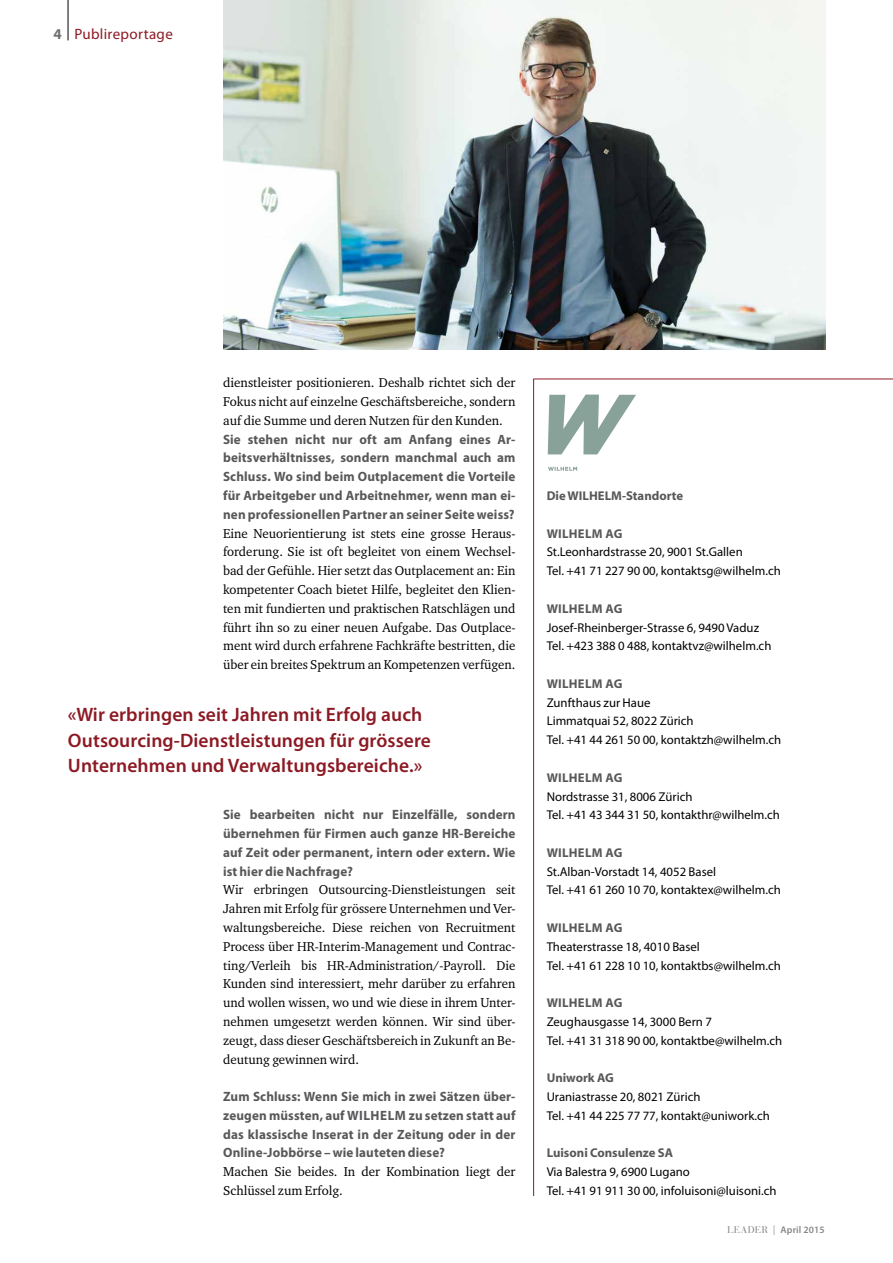
<style>
.page{position:relative;width:893px;height:1263px;background:#fff}
.page>*{position:absolute;margin:0;border:0;box-sizing:border-box;transform-origin:0 0}
.t1{font:600 19.5px/25.5px "Myriad Pro";letter-spacing:.005em;color:#8c1a24}
.t2{font:15px "Myriad Pro";letter-spacing:.02em;color:#8c1a24}
.t3{font:700 13.5px/18.8px "Myriad Pro";letter-spacing:.01em;color:#58585a;text-align:justify}
.t4{font:13.2px/18.8px "Charter ITC";color:#000;text-align:justify}
.t5{font:12.75px/18.8px "Myriad Pro";color:#000}
.t6{font:700 12.75px "Myriad";letter-spacing:.02em;color:#58585a}
.t7{font:700 12.75px "Myriad";color:#58585a}
.t8{font:600 9.75px "Myriad Pro";letter-spacing:.01em;color:#87888a}
.s1{font-weight:700;color:#707172}
.s2{font-family:"Bauer Bodoni";font-weight:400}
</style>
<div class="page">
<hr style="left:68px;top:0;width:1px;height:40px;background:#000">
<hr style="left:533px;top:379px;width:1px;height:817px;background:#8c1a24">
<hr style="left:533px;top:379px;width:360px;height:1px;background:#8c1a24">
<img style="left:223px;top:0;width:603px;height:350px">
<svg style="left:548px;top:467px;width:29px;height:4px"></svg>
<svg style="left:548px;top:395px;width:88px;height:59px"></svg>
<p class="t2" style="left:53px;top:25px;width:121px"><span class="s1">4</span> Publireportage</p>
<p class="t4" style="left:223px;top:373px;width:294px">dienstleister positionieren. Deshalb richtet sich der Fokus nicht auf einzelne Geschäftsbereiche, sondern auf die Summe und deren Nutzen für den Kunden.</p>
<p class="t3" style="left:223px;top:429px;width:294px">Sie stehen nicht nur oft am Anfang eines Ar&shy;beitsverhältnisses, sondern manchmal auch am Schluss. Wo sind beim Outplacement die Vorteile für Arbeitgeber und Arbeitnehmer, wenn man ei&shy;nen professionellen Partner an seiner Seite weiss?</p>
<p class="t4" style="left:223px;top:523px;width:294px">Eine Neuorientierung ist stets eine grosse Heraus&shy;forderung. Sie ist oft begleitet von einem Wechsel&shy;bad der Gefühle. Hier setzt das Outplacement an: Ein kompetenter Coach bietet Hilfe, begleitet den Klien&shy;ten mit fundierten und praktischen Ratschlägen und führt ihn so zu einer neuen Aufgabe. Das Outplace&shy;ment wird durch erfahrene Fachkräfte bestritten, die über ein breites Spektrum an Kompetenzen verfügen.</p>
<h1 class="t1" style="left:68px;top:701px;width:365px">«Wir erbringen seit Jahren mit Erfolg auch<br>Outsourcing-Dienstleistungen für grössere<br>Unternehmen und Verwaltungsbereiche.»</h1>
<p class="t3" style="left:223px;top:805px;width:294px">Sie bearbeiten nicht nur Einzelfälle, sondern übernehmen für Firmen auch ganze HR-Bereiche auf Zeit oder permanent, intern oder extern. Wie ist hier die Nachfrage?</p>
<p class="t4" style="left:223px;top:880px;width:294px">Wir erbringen Outsourcing-Dienstleistungen seit Jahren mit Erfolg für grössere Unternehmen und Ver&shy;waltungsbereiche. Diese reichen von Recruitment Process über HR-Interim-Management und Contrac&shy;ting/Verleih bis HR-Administration/-Payroll. Die Kunden sind interessiert, mehr darüber zu erfahren und wollen wissen, wo und wie diese in ihrem Unter&shy;nehmen umgesetzt werden können. Wir sind über&shy;zeugt, dass dieser Geschäftsbereich in Zukunft an Be&shy;deutung gewinnen wird.</p>
<p class="t3" style="left:223px;top:1087px;width:294px">Zum Schluss: Wenn Sie mich in zwei Sätzen über&shy;zeugen müssten, auf WILHELM zu setzen statt auf das klassische Inserat in der Zeitung oder in der Online-Jobbörse – wie lauteten diese?</p>
<p class="t4" style="left:223px;top:1162px;width:294px">Machen Sie beides. In der Kombination liegt der<br>Schlüssel zum Erfolg.</p>
<p class="t7" style="left:547px;top:489px;width:138px">Die WILHELM-Standorte</p>
<p class="t6" style="left:547px;top:527px;width:77px">WILHELM AG</p>
<p class="t5" style="left:547px;top:542px;width:236px">St.Leonhardstrasse 20, 9001 St.Gallen<br>Tel. +41 71 227 90 00, kontaktsg@wilhelm.ch</p>
<p class="t6" style="left:547px;top:602px;width:77px">WILHELM AG</p>
<p class="t5" style="left:547px;top:618px;width:226px">Josef-Rheinberger-Strasse 6, 9490 Vaduz<br>Tel. +423 388 0 488, kontaktvz@wilhelm.ch</p>
<p class="t6" style="left:547px;top:677px;width:77px">WILHELM AG</p>
<p class="t5" style="left:547px;top:693px;width:236px">Zunfthaus zur Haue<br>Limmatquai 52, 8022 Zürich<br>Tel. +41 44 261 50 00, kontaktzh@wilhelm.ch</p>
<p class="t6" style="left:547px;top:771px;width:77px">WILHELM AG</p>
<p class="t5" style="left:547px;top:787px;width:235px">Nordstrasse 31, 8006 Zürich<br>Tel. +41 43 344 31 50, kontakthr@wilhelm.ch</p>
<p class="t6" style="left:547px;top:846px;width:77px">WILHELM AG</p>
<p class="t5" style="left:547px;top:862px;width:236px">St.Alban-Vorstadt 14, 4052 Basel<br>Tel. +41 61 260 10 70, kontaktex@wilhelm.ch</p>
<p class="t6" style="left:547px;top:921px;width:77px">WILHELM AG</p>
<p class="t5" style="left:547px;top:937px;width:236px">Theaterstrasse 18, 4010 Basel<br>Tel. +41 61 228 10 10, kontaktbs@wilhelm.ch</p>
<p class="t6" style="left:547px;top:996px;width:77px">WILHELM AG</p>
<p class="t5" style="left:547px;top:1012px;width:237px">Zeughausgasse 14, 3000 Bern 7<br>Tel. +41 31 318 90 00, kontaktbe@wilhelm.ch</p>
<p class="t7" style="left:547px;top:1071px;width:69px">Uniwork AG</p>
<p class="t5" style="left:547px;top:1087px;width:225px">Uraniastrasse 20, 8021 Zürich<br>Tel. +41 44 225 77 77, kontakt@uniwork.ch</p>
<p class="t7" style="left:547px;top:1146px;width:128px">Luisoni Consulenze SA</p>
<p class="t5" style="left:547px;top:1162px;width:231px">Via Balestra 9, 6900 Lugano<br>Tel. +41 91 911 30 00, infoluisoni@luisoni.ch</p>
<p class="t8" style="left:727px;top:1223px;width:99px"><span class="s2">LEADER |</span> April 2015</p>
</div>
